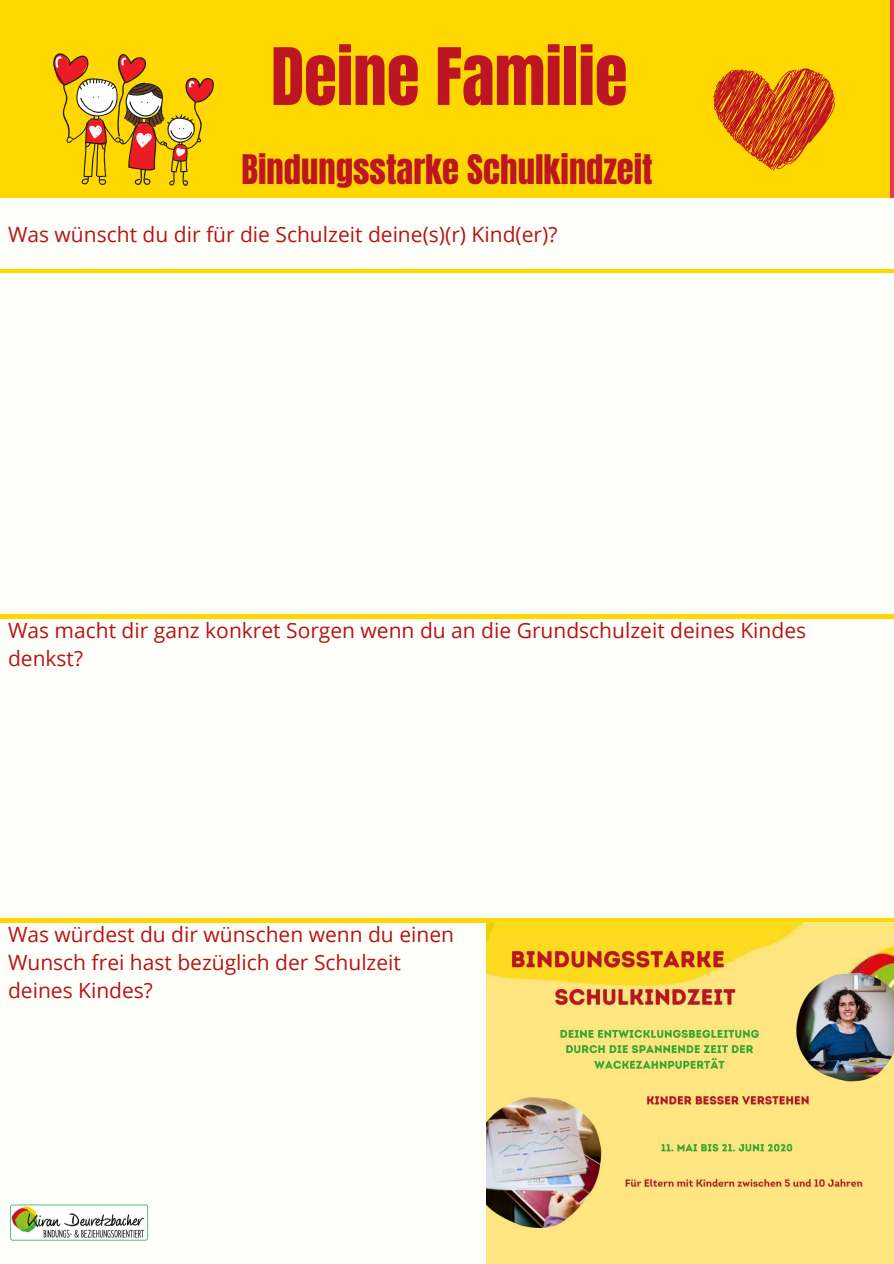
<style>
.page{position:relative;width:894px;height:1264px;background:#fff}
.page>*{position:absolute;margin:0;border:0;box-sizing:border-box;transform-origin:0 0}
.t1{font:67.2px "Anton";color:#be1522}
.t2{font:34.65px "Anton";color:#be1522}
.t3{font:21px/28px "Open Sans";color:#b6141a}
</style>
<div class="page">
<div style="left:0;top:0;width:893px;height:1263px;background:#fffff9"></div>
<div style="left:0;top:0;width:893px;height:198px;background:#ffd800"></div>
<hr style="left:890px;top:0;width:3px;height:198px;background:#e33753">
<hr style="left:0;top:269px;width:893px;height:4px;background:#ffd800">
<hr style="left:0;top:614px;width:893px;height:4px;background:#ffd800">
<hr style="left:0;top:918px;width:893px;height:4px;background:#ffd800">
<svg style="left:713px;top:68px;width:121px;height:103px"></svg>
<svg style="left:53px;top:53px;width:161px;height:133px"></svg>
<img style="left:10px;top:1204px;width:139px;height:37px">
<img style="left:486px;top:922px;width:407px;height:341px">
<h1 class="t1" style="left:271px;top:28px;width:358px">Deine Familie</h1>
<h2 class="t2" style="left:241px;top:145px;width:412px">Bindungsstarke Schulkindzeit</h2>
<p class="t3" style="left:8px;top:219px;width:550px">Was wünscht du dir für die Schulzeit deine(s)(r) Kind(er)?</p>
<p class="t3" style="left:8px;top:616px;width:799px">Was macht dir ganz konkret Sorgen wenn du an die Grundschulzeit deines Kindes denkst?</p>
<p class="t3" style="left:8px;top:920px;width:447px">Was würdest du dir wünschen wenn du einen<br>Wunsch frei hast bezüglich der Schulzeit deines Kindes?</p>
</div>
